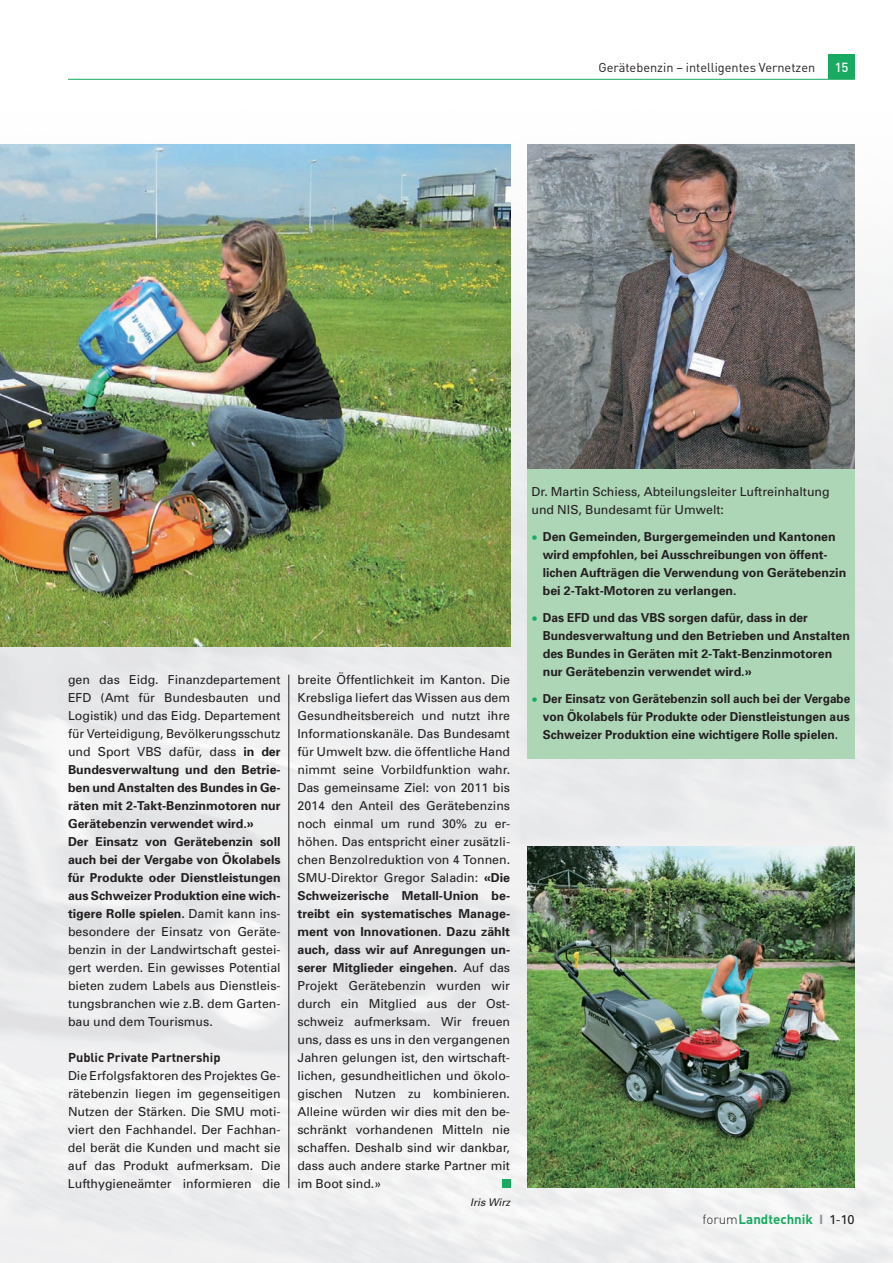
<style>
.page{position:relative;width:893px;height:1263px;background:#fff}
.page>*{position:absolute;margin:0;border:0;box-sizing:border-box;transform-origin:0 0}
.t1{font:13.35px "DIN Bold OV ZGGGHA";color:#18aa60}
.t2{font:13.05px "DIN Medium OV UGGGHA";color:#fff}
.t3{font:12.75px "DIN Regular OV BHGGHA";color:#231f20}
.t4{font:12.75px "DIN Bold OV ZGGGHA";color:#231f20}
.t5{font:12.3px/18px "Univers OV JEGGHA";color:#231f20;text-align:justify}
.t6{font:12.3px/18px "Univers Bold OV CEGGHA";color:#231f20}
.t7{font:12.3px/18px "Univers Bold OV CEGGHA";color:#231f20;text-align:justify;scale:.95 1}
.t8{font:10.5px "Univers Oblique OV LEGGHA";color:#231f20}
.s1{font-family:"Univers Bold OV CEGGHA"}
.s2{font-family:"Univers OV JEGGHA"}
.s3{font-size:18px;color:#18aa60}
.s4{font-family:"DIN Light Alternate OV XGGGHA";color:#231f20}
.s5{font-family:"Univers Bold OV CEGGHA";font-size:12.75px;color:#939598}
.s6{font-family:"Univers OV JEGGHA";font-size:12.75px;color:#231f20}
</style>
<div class="page">
<img style="left:0;top:144px;width:893px;height:1119px">
<div style="left:828px;top:54px;width:27px;height:25px;background:#18aa60"></div>
<hr style="left:68px;top:79px;width:787px;height:1px;background:#18aa60">
<div style="left:502px;top:1179px;width:8px;height:9px;background:#18aa60"></div>
<hr style="left:289px;top:675px;width:1px;height:513px;background:#231f20">
<img style="left:0;top:144px;width:510px;height:503px">
<img style="left:527px;top:846px;width:328px;height:341px">
<div style="left:527px;top:463px;width:328px;height:296px;background:#add6b7"></div>
<img style="left:527px;top:144px;width:328px;height:324px">
<p class="t3" style="left:598px;top:63px;width:218px">Gerätebenzin – intelligentes Vernetzen</p>
<p class="t2" style="left:835px;top:60px;width:15px">15</p>
<p class="t5" style="left:68px;top:671px;width:214px">gen das Eidg. Finanzdepartement EFD (Amt für Bundesbauten und Logistik) und das Eidg. Departement für Verteidigung, Bevölkerungsschutz und Sport VBS dafür, dass <span class="s1">in der</span></p>
<p class="t6" style="left:68px;top:761px;width:214px">Bundesverwaltung und den Betrie&shy;ben und Anstalten des Bundes in Ge&shy;räten mit 2-Takt-Benzinmotoren nur Gerätebenzin verwendet wird.»<br>Der Einsatz von Gerätebenzin soll auch bei der Vergabe von Ökolabels für Produkte oder Dienstleistungen aus Schweizer Produktion eine wich&shy;tigere Rolle spielen. <span class="s2">Damit kann ins-</span></p>
<p class="t5" style="left:68px;top:923px;width:214px">besondere der Einsatz von Geräte&shy;benzin in der Landwirtschaft gestei&shy;gert werden. Ein gewisses Potential bieten zudem Labels aus Dienstleis&shy;tungsbranchen wie z.B. dem Garten&shy;bau und dem Tourismus.</p>
<p class="t4" style="left:68px;top:1050px;width:154px">Public Private Partnership</p>
<p class="t5" style="left:68px;top:1067px;width:214px">Die Erfolgsfaktoren des Projektes Ge&shy;rätebenzin liegen im gegenseitigen Nutzen der Stärken. Die SMU moti&shy;viert den Fachhandel. Der Fachhan&shy;del berät die Kunden und macht sie auf das Produkt aufmerksam. Die Lufthygieneämter informieren die</p>
<p class="t5" style="left:297px;top:671px;width:214px">breite Öffentlichkeit im Kanton. Die Krebsliga liefert das Wissen aus dem Gesundheitsbereich und nutzt ihre Informationskanäle. Das Bundesamt für Umwelt bzw. die öffentliche Hand nimmt seine Vorbildfunktion wahr.<br>Das gemeinsame Ziel: von 2011 bis 2014 den Anteil des Gerätebenzins noch einmal um rund 30% zu er&shy;höhen. Das entspricht einer zusätzli&shy;chen Benzolreduktion von 4 Tonnen.<br>SMU-Direktor Gregor Saladin: <span class="s1">«Die</span></p>
<p class="t6" style="left:297px;top:887px;width:214px;text-align:justify">Schweizerische Metall-Union be&shy;treibt ein systematisches Manage&shy;ment von Innovationen. Dazu zählt auch, dass wir auf Anregungen un&shy;serer Mitglieder eingehen. <span class="s2">Auf das</span></p>
<p class="t5" style="left:297px;top:977px;width:214px">Projekt Gerätebenzin wurden wir durch ein Mitglied aus der Ost&shy;schweiz aufmerksam. Wir freuen uns, dass es uns in den vergangenen Jahren gelungen ist, den wirtschaft&shy;lichen, gesundheitlichen und ökolo&shy;gischen Nutzen zu kombinieren.<br>Alleine würden wir dies mit den be&shy;schränkt vorhandenen Mitteln nie schaffen. Deshalb sind wir dankbar, dass auch andere starke Partner mit im Boot sind.»</p>
<p class="t8" style="left:470px;top:1196px;width:41px">Iris Wirz</p>
<p class="t5" style="left:531px;top:483px;width:300px">Dr. Martin Schiess, Abteilungsleiter Luftreinhaltung und NIS, Bundesamt für Umwelt:</p>
<p class="t6" style="left:543px;top:528px;width:305px;text-indent:-11px"><span class="s3">•</span> Den Gemeinden, Burgergemeinden und Kantonen wird empfohlen, bei Ausschreibungen von öffent&shy;lichen Aufträgen die Verwendung von Gerätebenzin bei 2-Takt-Motoren zu verlangen.</p>
<p class="t6" style="left:543px;top:609px;width:309px;text-indent:-11px"><span class="s3">•</span> Das EFD und das VBS sorgen dafür, dass in der Bundesverwaltung und den Betrieben und Anstalten des Bundes in Geräten mit 2-Takt-Benzinmotoren nur Gerätebenzin verwendet wird.»</p>
<p class="t7" style="left:543px;top:690px;width:325px;text-indent:-11px"><span class="s3">•</span> Der Einsatz von Gerätebenzin soll auch bei der Vergabe von Ökolabels für Produkte oder Dienstleistungen aus Schweizer Produktion eine wichtigere Rolle spielen.</p>
<p class="t1" style="left:703px;top:1212px;width:154px"><span class="s4">forum</span>Landtechnik <span class="s5">I</span> <span class="s6">1-10</span></p>
</div>
